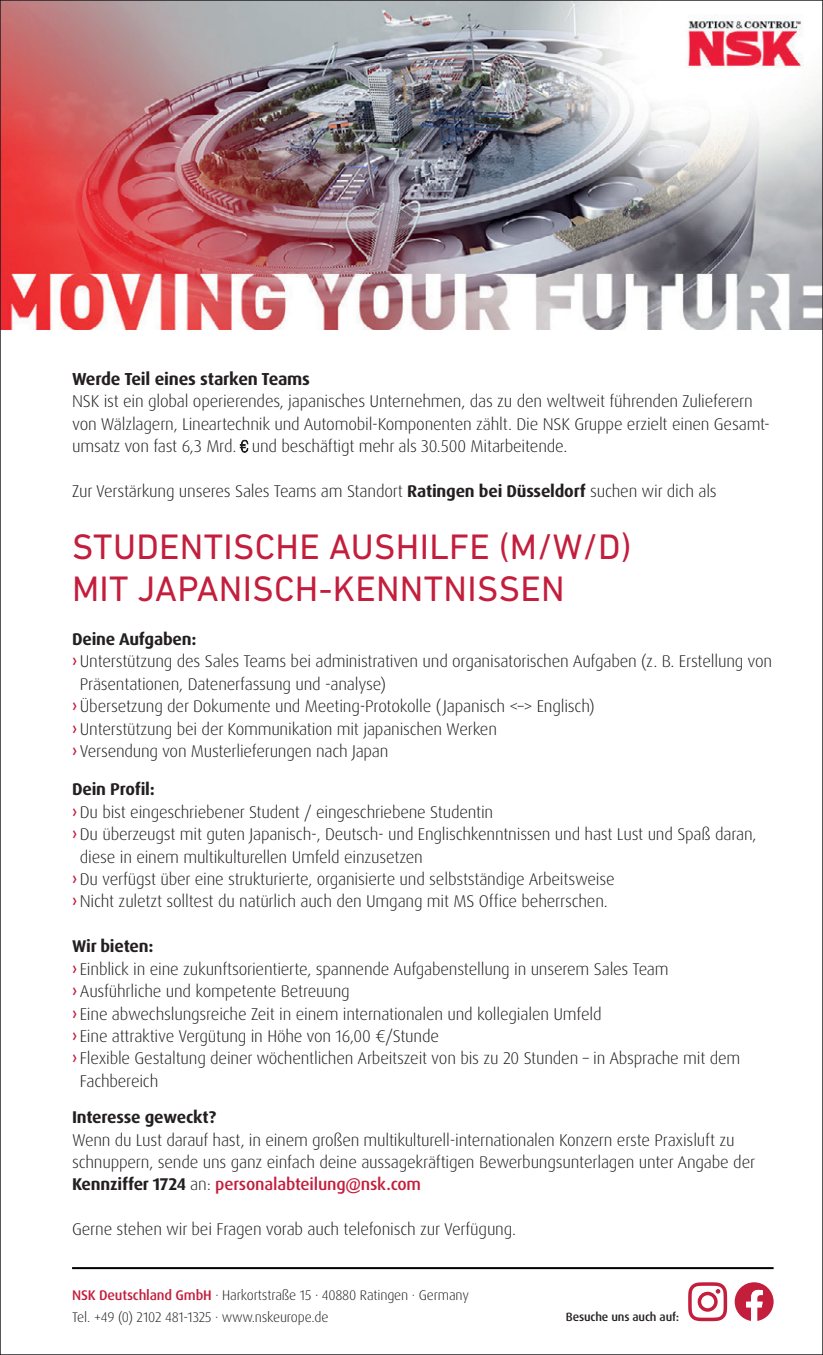
<style>
.page{position:relative;width:823px;height:1355px;background:#fff}
.page>*{position:absolute;margin:0;border:0;box-sizing:border-box;transform-origin:0 0}
.t1{font:36px/42px "DIN Next LT Pro";letter-spacing:.01em;color:#c31e3c}
.t2{font:700 17.4px "Dax Pro";letter-spacing:-.01em;color:#231f20}
.t3{font:300 17px/22.4px "Dax Pro";letter-spacing:-.015em;color:#231f20}
.t4{font:700 17px "Dax Pro";letter-spacing:-.015em;color:#231f20}
.t5{font:300 14px/22.4px "Dax Pro";letter-spacing:-.015em;color:#231f20}
.t6{font:500 12px "Dax Pro";letter-spacing:-.015em;color:#231f20}
.s1{font-weight:700}
.s2{font-weight:500;color:#c31e3c}
</style>
<div class="page">
<img style="left:2px;top:2px;width:818px;height:327px">
<svg style="left:240px;top:440px;width:8px;height:12px"></svg>
<svg style="left:688px;top:1282px;width:38px;height:39px"></svg>
<svg style="left:734px;top:1282px;width:39px;height:39px"></svg>
<hr style="left:72px;top:1267px;width:701px;height:2px;background:#000">
<p class="t2" style="left:72px;top:368px;width:239px">Werde Teil eines starken Teams</p>
<p class="t3" style="left:72px;top:390px;width:699px">NSK ist ein global operierendes, japanisches Unternehmen, das zu den weltweit führenden Zulieferern von Wälzlagern, Lineartechnik und Automobil-Komponenten zählt. Die NSK Gruppe erzielt einen Gesamt&shy;umsatz von fast 6,3 Mrd. und beschäftigt mehr als 30.500 Mitarbeitende.</p>
<p class="t3" style="left:72px;top:480px;width:646px">Zur Verstärkung unseres Sales Teams am Standort <span class="s1">Ratingen bei Düsseldorf</span> suchen wir dich als</p>
<h1 class="t1" style="left:72px;top:525px;width:560px">STUDENTISCHE AUSHILFE (M/W/D)<br>MIT JAPANISCH-KENNTNISSEN</h1>
<p class="t4" style="left:72px;top:628px;width:126px">Deine Aufgaben:</p>
<p class="t3" style="left:72px;top:650px;width:701px"><span class="s2">›</span> Unterstützung des Sales Teams bei administrativen und organisatorischen Aufgaben (z. B. Erstellung von</p>
<p class="t3" style="left:80px;top:673px;width:307px">Präsentationen, Datenerfassung und -analyse)</p>
<p class="t3" style="left:72px;top:695px;width:524px"><span class="s2">›</span> Übersetzung der Dokumente und Meeting-Protokolle (Japanisch &lt;–&gt; Englisch)</p>
<p class="t3" style="left:72px;top:718px;width:426px"><span class="s2">›</span> Unterstützung bei der Kommunikation mit japanischen Werken</p>
<p class="t3" style="left:72px;top:740px;width:318px"><span class="s2">›</span> Versendung von Musterlieferungen nach Japan</p>
<p class="t4" style="left:72px;top:779px;width:84px">Dein Profil:</p>
<p class="t3" style="left:72px;top:801px;width:422px"><span class="s2">›</span> Du bist eingeschriebener Student / eingeschriebene Studentin</p>
<p class="t3" style="left:72px;top:823px;width:685px"><span class="s2">›</span> Du überzeugst mit guten Japanisch-, Deutsch- und Englischkenntnissen und hast Lust und Spaß daran,</p>
<p class="t3" style="left:80px;top:846px;width:344px">diese in einem multikulturellen Umfeld einzusetzen</p>
<p class="t3" style="left:72px;top:868px;width:544px"><span class="s2">›</span> Du verfügst über eine strukturierte, organisierte und selbstständige Arbeitsweise</p>
<p class="t3" style="left:72px;top:890px;width:537px"><span class="s2">›</span> Nicht zuletzt solltest du natürlich auch den Umgang mit MS Office beherrschen.</p>
<p class="t4" style="left:72px;top:935px;width:83px">Wir bieten:</p>
<p class="t3" style="left:72px;top:958px;width:597px"><span class="s2">›</span> Einblick in eine zukunftsorientierte, spannende Aufgabenstellung in unserem Sales Team</p>
<p class="t3" style="left:72px;top:980px;width:279px"><span class="s2">›</span> Ausführliche und kompetente Betreuung</p>
<p class="t3" style="left:72px;top:1002px;width:530px"><span class="s2">›</span> Eine abwechslungsreiche Zeit in einem internationalen und kollegialen Umfeld</p>
<p class="t3" style="left:72px;top:1025px;width:368px"><span class="s2">›</span> Eine attraktive Vergütung in Höhe von 16,00 €/Stunde</p>
<p class="t3" style="left:72px;top:1047px;width:669px"><span class="s2">›</span> Flexible Gestaltung deiner wöchentlichen Arbeitszeit von bis zu 20 Stunden – in Absprache mit dem</p>
<p class="t3" style="left:80px;top:1070px;width:80px">Fachbereich</p>
<p class="t4" style="left:72px;top:1106px;width:145px">Interesse geweckt?</p>
<p class="t3" style="left:72px;top:1128px;width:684px">Wenn du Lust darauf hast, in einem großen multikulturell-internationalen Konzern erste Praxisluft zu schnuppern, sende uns ganz einfach deine aussagekräftigen Bewerbungsunterlagen unter Angabe der<br><span class="s1">Kennziffer 1724</span> an: <span class="s2">personalabteilung@nsk.com</span></p>
<p class="t3" style="left:72px;top:1218px;width:445px">Gerne stehen wir bei Fragen vorab auch telefonisch zur Verfügung.</p>
<p class="t5" style="left:72px;top:1284px;width:398px"><span class="s2">NSK Deutschland GmbH</span> · Harkortstraße 15 · 40880 Ratingen · Germany<br>Tel. +49 (0) 2102 481-1325 · www.nskeurope.de</p>
<p class="t6" style="left:565px;top:1309px;width:115px">Besuche uns auch auf:</p>
</div>
